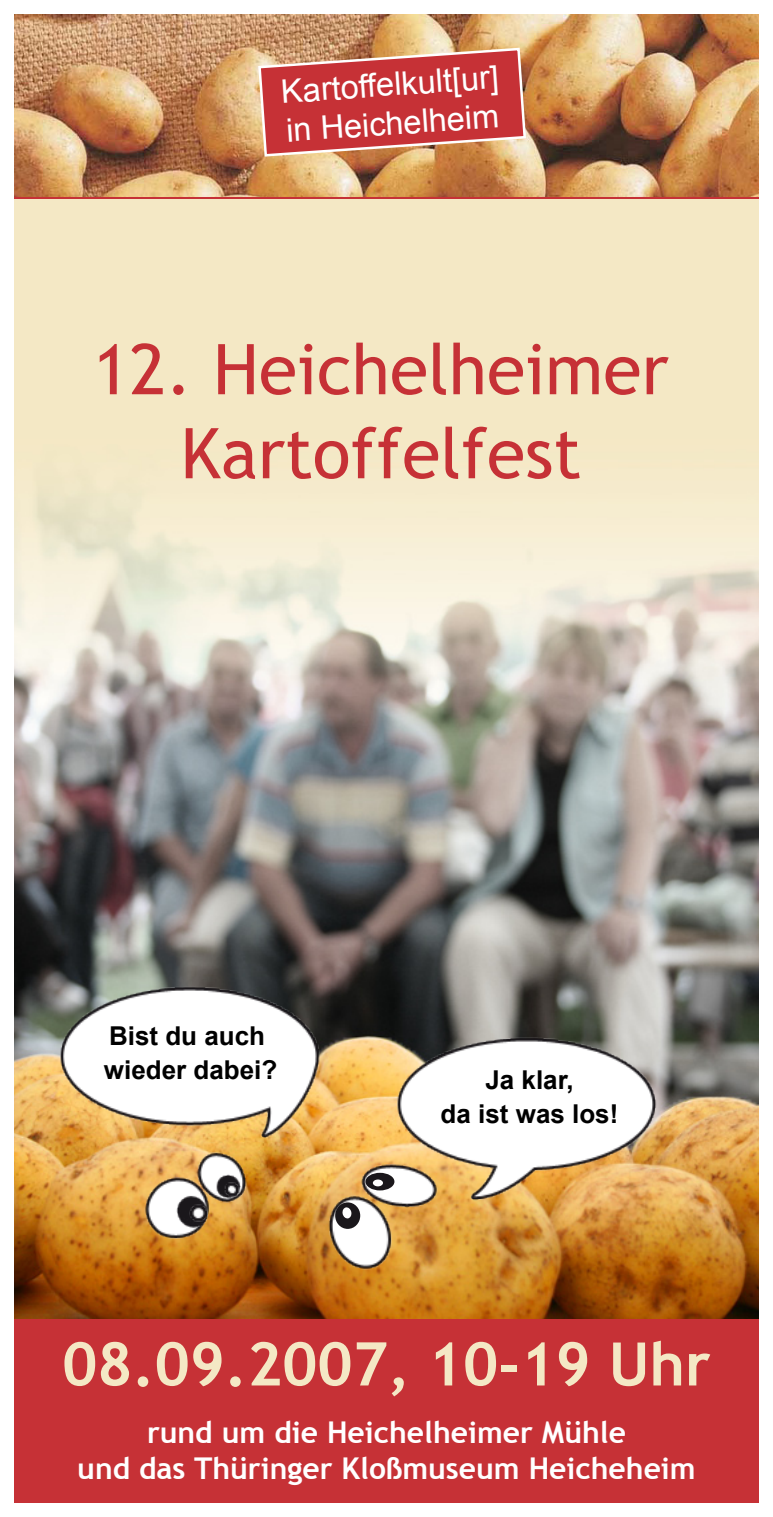
<style>
.page{position:relative;width:773px;height:1517px;background:#fff}
.page>*{position:absolute;margin:0;border:0;box-sizing:border-box;transform-origin:0 0}
.t1{font:70px/84px "Trebuchet MS";color:#c63136;text-align:center}
.t2{font:700 60px "Trebuchet MS";color:#f4e8c5}
.t3{font:32.5px/39px "Arial";color:#fff}
.t4{font:700 30px/36px "Trebuchet MS";color:#fff;text-align:center}
.t5{font:700 26px/34px "Arial";color:#000;text-align:center}
</style>
<div class="page">
<div style="left:14px;top:15px;width:744px;height:1487px;background:#f4e8c5"></div>
<img style="left:14px;top:14px;width:744px;height:183px">
<svg style="left:257px;top:46px;width:270px;height:112px"></svg>
<div style="left:14px;top:1318px;width:744px;height:184px;background:#c63136"></div>
<img style="left:14px;top:497px;width:744px;height:821px">
<img style="left:393px;top:1033px;width:267px;height:171px">
<img style="left:321px;top:1187px;width:78px;height:90px">
<img style="left:355px;top:1157px;width:87px;height:56px">
<div style="left:365px;top:1172px;width:29px;height:18px;background:#1a171b;border-radius:50%"></div>
<div style="left:373px;top:1179px;width:10px;height:7px;background:#fff;border-radius:50%"></div>
<div style="left:335px;top:1202px;width:25px;height:27px;background:#1a171b;border-radius:50%"></div>
<svg style="left:342px;top:1207px;width:10px;height:11px"></svg>
<img style="left:57px;top:982px;width:267px;height:160px">
<img style="left:191px;top:1141px;width:62px;height:65px">
<img style="left:210px;top:1168px;width:36px;height:36px">
<img style="left:220px;top:1177px;width:24px;height:25px">
<img style="left:136px;top:1170px;width:81px;height:76px">
<img style="left:171px;top:1190px;width:43px;height:43px">
<img style="left:185px;top:1199px;width:26px;height:27px">
<hr style="left:14px;top:197px;width:744px;height:1px;background:#c63136">
<p class="t3" style="left:280px;top:73px;width:219px;rotate:-4deg">Kartoffelkult[ur] in Heichelheim</p>
<h1 class="t1" style="left:93px;top:328px;width:577px">12. Heichelheimer<br>Kartoffelfest</h1>
<p class="t5" style="left:104px;top:1020px;width:175px;text-align:left">Bist du auch wieder dabei?</p>
<p class="t5" style="left:440px;top:1063px;width:179px">Ja klar,<br>da ist was los!</p>
<h2 class="t2" style="left:62px;top:1326px;width:650px">08.09.2007, 10-19 Uhr</h2>
<p class="t4" style="left:77px;top:1414px;width:620px">rund um die Heichelheimer Mühle<br>und das Thüringer Kloßmuseum Heicheheim</p>
</div>
